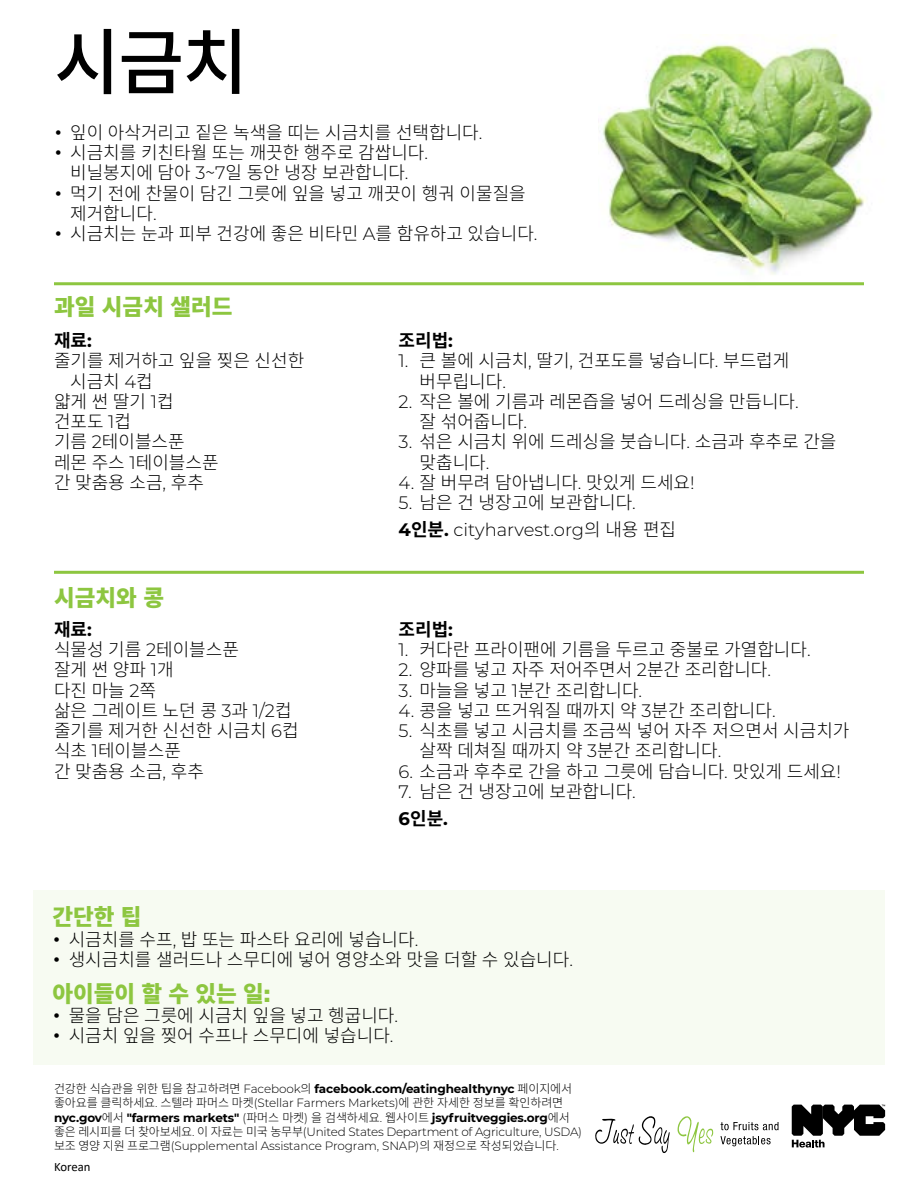
<style>
.page{position:relative;width:918px;height:1188px;background:#fff}
.page>*{position:absolute;margin:0;border:0;box-sizing:border-box;transform-origin:0 0}
.t1{font:500 72px "Source Han Sans K";color:#000}
.t2{font:800 22.5px "Source Han Sans K";color:#8dc640}
.t3{font:300 18px/20.2px "Source Han Sans K";color:#000}
.t4{font:300 18px "Montserrat";color:#000}
.t5{font:700 18px "Source Han Sans K";color:#000}
.t6{font:700 18px "Montserrat";color:#000}
.t7{font:12.75px "Calibri";color:#000}
.t8{font:300 12px/14.4px "Montserrat";letter-spacing:-.02em;color:#000}
.t9{font:700 12px "Montserrat";letter-spacing:-.01em;color:#000}
.t10{font:300 12px "Source Han Sans K";letter-spacing:-.01em;color:#000}
.s1{font-family:"Gotham"}
.s2{font-family:"Montserrat"}
.s3{font-weight:700}
.s4{font-family:"Montserrat";font-weight:700}
.s5{font-family:"Source Han Sans K";font-weight:700}
.s6{font-family:"Source Han Sans K"}
.s7{font-family:"Gotham";font-weight:900}
.s8{font-family:"Source Han Sans K";font-weight:300}
.s9{font-weight:300}
</style>
<div class="page">
<img style="left:598px;top:35px;width:275px;height:251px">
<div style="left:33px;top:890px;width:852px;height:174px;background:#f7fbf2"></div>
<hr style="left:54px;top:571px;width:810px;height:3px;background:#8dc640">
<hr style="left:54px;top:282px;width:810px;height:3px;background:#8dc640">
<svg style="left:792px;top:1105px;width:93px;height:43px"></svg>
<svg style="left:721px;top:1122px;width:58px;height:8px"></svg>
<svg style="left:720px;top:1136px;width:51px;height:10px"></svg>
<svg style="left:595px;top:1116px;width:75px;height:37px"></svg>
<svg style="left:677px;top:1116px;width:36px;height:36px"></svg>
<h1 class="t1" style="left:54px;top:22px;width:196px">시금치</h1>
<p class="t3" style="left:54px;top:123px;width:430px"><span class="s1">•</span> 잎이 아삭거리고 짙은 녹색을 띠는 시금치를 선택합니다<span class="s2">.</span></p>
<p class="t3" style="left:54px;top:143px;width:376px;text-align:center"><span class="s1">•</span> 시금치를 키친타월 또는 깨끗한 행주로 감쌉니다<span class="s2">. </span>비닐봉지에 담아 <span class="s2">3</span>~<span class="s2">7</span>일 동안 냉장 보관합니다<span class="s2">.</span></p>
<p class="t3" style="left:70px;top:183px;width:457px;text-indent:-16px"><span class="s1">•</span> 먹기 전에 찬물이 담긴 그릇에 잎을 넣고 깨끗이 헹궈 이물질을 제거합니다<span class="s2">.</span></p>
<p class="t3" style="left:54px;top:224px;width:485px"><span class="s1">•</span> 시금치는 눈과 피부 건강에 좋은 비타민 <span class="s2">A</span>를 함유하고 있습니다<span class="s2">.</span></p>
<p class="t2" style="left:54px;top:294px;width:180px">과일 시금치 샐러드</p>
<p class="t5" style="left:54px;top:330px;width:39px">재료<span class="s2">:</span></p>
<p class="t3" style="left:54px;top:351px;width:252px">줄기를 제거하고 잎을 찢은 신선한</p>
<p class="t3" style="left:70px;top:371px;width:84px">시금치 <span class="s2">4</span>컵</p>
<p class="t3" style="left:54px;top:391px;width:121px">얇게 썬 딸기 <span class="s2">1</span>컵</p>
<p class="t3" style="left:54px;top:412px;width:79px">건포도 <span class="s2">1</span>컵</p>
<p class="t3" style="left:54px;top:432px;width:132px">기름 <span class="s2">2</span>테이블스푼</p>
<p class="t3" style="left:54px;top:452px;width:166px">레몬 주스 <span class="s2">1</span>테이블스푼</p>
<p class="t3" style="left:54px;top:472px;width:151px">간 맞춤용 소금<span class="s2">,</span> 후추</p>
<p class="t2" style="left:54px;top:585px;width:112px">시금치와 콩</p>
<p class="t3" style="left:54px;top:619px;width:246px"><span class="s3">재료</span><span class="s4">:<br></span>식물성 기름 <span class="s2">2</span>테이블스푼<br>잘게 썬 양파 <span class="s2">1</span>개<br>다진 마늘 <span class="s2">2</span>쪽<br>삶은 그레이트 노던 콩 <span class="s2">3</span>과 <span class="s2">1/2</span>컵 줄기를 제거한 신선한 시금치 <span class="s2">6</span>컵 식초 <span class="s2">1</span>테이블스푼<br>간 맞춤용 소금<span class="s2">,</span> 후추</p>
<p class="t5" style="left:399px;top:330px;width:56px">조리법<span class="s2">:</span></p>
<p class="t3" style="left:420px;top:351px;width:371px;text-indent:-21px"><span class="s2">1.</span> 큰 볼에 시금치<span class="s2">,</span> 딸기<span class="s2">,</span> 건포도를 넣습니다<span class="s2">.</span> 부드럽게 버무립니다<span class="s2">.</span></p>
<p class="t3" style="left:420px;top:391px;width:381px;text-indent:-21px"><span class="s2">2.</span> 작은 볼에 기름과 레몬즙을 넣어 드레싱을 만듭니다<span class="s2">. </span>잘 섞어줍니다<span class="s2">.</span></p>
<p class="t3" style="left:420px;top:432px;width:418px;text-indent:-21px"><span class="s2">3.</span> 섞은 시금치 위에 드레싱을 붓습니다<span class="s2">.</span> 소금과 후추로 간을 맞춥니다<span class="s2">.</span></p>
<p class="t3" style="left:399px;top:472px;width:298px"><span class="s2">4.</span> 잘 버무려 담아냅니다<span class="s2">.</span> 맛있게 드세요<span class="s2">!</span></p>
<p class="t3" style="left:399px;top:493px;width:239px"><span class="s2">5.</span> 남은 건 냉장고에 보관합니다<span class="s2">.</span></p>
<p class="t4" style="left:399px;top:517px;width:279px"><span class="s3">4</span><span class="s5">인분</span><span class="s3">.</span> cityharvest.org<span class="s6">의 내용 편집</span></p>
<p class="t5" style="left:399px;top:619px;width:56px">조리법<span class="s2">:</span></p>
<p class="t3" style="left:399px;top:640px;width:414px"><span class="s2">1.</span> 커다란 프라이팬에 기름을 두르고 중불로 가열합니다<span class="s2">.</span></p>
<p class="t3" style="left:399px;top:660px;width:374px"><span class="s2">2.</span> 양파를 넣고 자주 저어주면서 <span class="s2">2</span>분간 조리합니다<span class="s2">.</span></p>
<p class="t3" style="left:399px;top:680px;width:245px"><span class="s2">3.</span> 마늘을 넣고 <span class="s2">1</span>분간 조리합니다<span class="s2">.</span></p>
<p class="t3" style="left:399px;top:700px;width:379px"><span class="s2">4.</span> 콩을 넣고 뜨거워질 때까지 약 <span class="s2">3</span>분간 조리합니다<span class="s2">.</span></p>
<p class="t3" style="left:420px;top:721px;width:431px;text-indent:-21px"><span class="s2">5.</span> 식초를 넣고 시금치를 조금씩 넣어 자주 저으면서 시금치가 살짝 데쳐질 때까지 약 <span class="s2">3</span>분간 조리합니다<span class="s2">.</span></p>
<p class="t3" style="left:399px;top:761px;width:444px"><span class="s2">6.</span> 소금과 후추로 간을 하고 그릇에 담습니다<span class="s2">.</span> 맛있게 드세요<span class="s2">!</span></p>
<p class="t3" style="left:399px;top:781px;width:239px"><span class="s2">7.</span> 남은 건 냉장고에 보관합니다<span class="s2">.</span></p>
<p class="t6" style="left:399px;top:805px;width:51px">6<span class="s6">인분</span>.</p>
<p class="t2" style="left:52px;top:904px;width:91px">간단한 팁</p>
<p class="t3" style="left:52px;top:929px;width:367px"><span class="s1">•</span> 시금치를 수프<span class="s2">,</span> 밥 또는 파스타 요리에 넣습니다<span class="s2">.</span></p>
<p class="t3" style="left:52px;top:950px;width:522px"><span class="s1">•</span> 생시금치를 샐러드나 스무디에 넣어 영양소와 맛을 더할 수 있습니다<span class="s2">.</span></p>
<p class="t2" style="left:52px;top:981px;width:219px">아이들이 할 수 있는 일<span class="s7">:</span></p>
<p class="t3" style="left:52px;top:1005px;width:347px"><span class="s1">•</span> 물을 담은 그릇에 시금치 잎을 넣고 헹굽니다<span class="s2">.</span></p>
<p class="t3" style="left:52px;top:1026px;width:343px"><span class="s1">•</span> 시금치 잎을 찢어 수프나 스무디에 넣습니다<span class="s2">.</span></p>
<p class="t9" style="left:54px;top:1080px;width:520px"><span class="s8">건강한 식습관을 위한 팁을 참고하려면</span> <span class="s9">Facebook</span><span class="s8">의</span> facebook.com/eatinghealthynyc <span class="s8">페이지에서</span></p>
<p class="t10" style="left:54px;top:1096px;width:511px">좋아요를 클릭하세요<span class="s2">.</span> 스텔라 파머스 마켓<span class="s2">(Stellar Farmers Markets)</span>에 관한 자세한 정보를 확인하려면</p>
<p class="t8" style="left:54px;top:1110px;width:530px"><span class="s3">nyc.gov</span><span class="s6">에서</span> <span class="s3">"farmers markets"</span> (<span class="s6">파머스 마켓</span>) <span class="s6">을 검색하세요</span>. <span class="s6">웹사이트</span> <span class="s3">jsyfruitveggies.org</span><span class="s6">에서 좋은 레시피를 더 찾아보세요</span>. <span class="s6">이 자료는 미국 농무부</span>(United States Department of Agriculture, USDA) <span class="s6">보조 영양 지원 프로그램</span>(Supplemental Assistance Program, SNAP)<span class="s6">의 재정으로 작성되었습니다</span>.</p>
<p class="t7" style="left:54px;top:1157px;width:38px">Korean</p>
</div>
